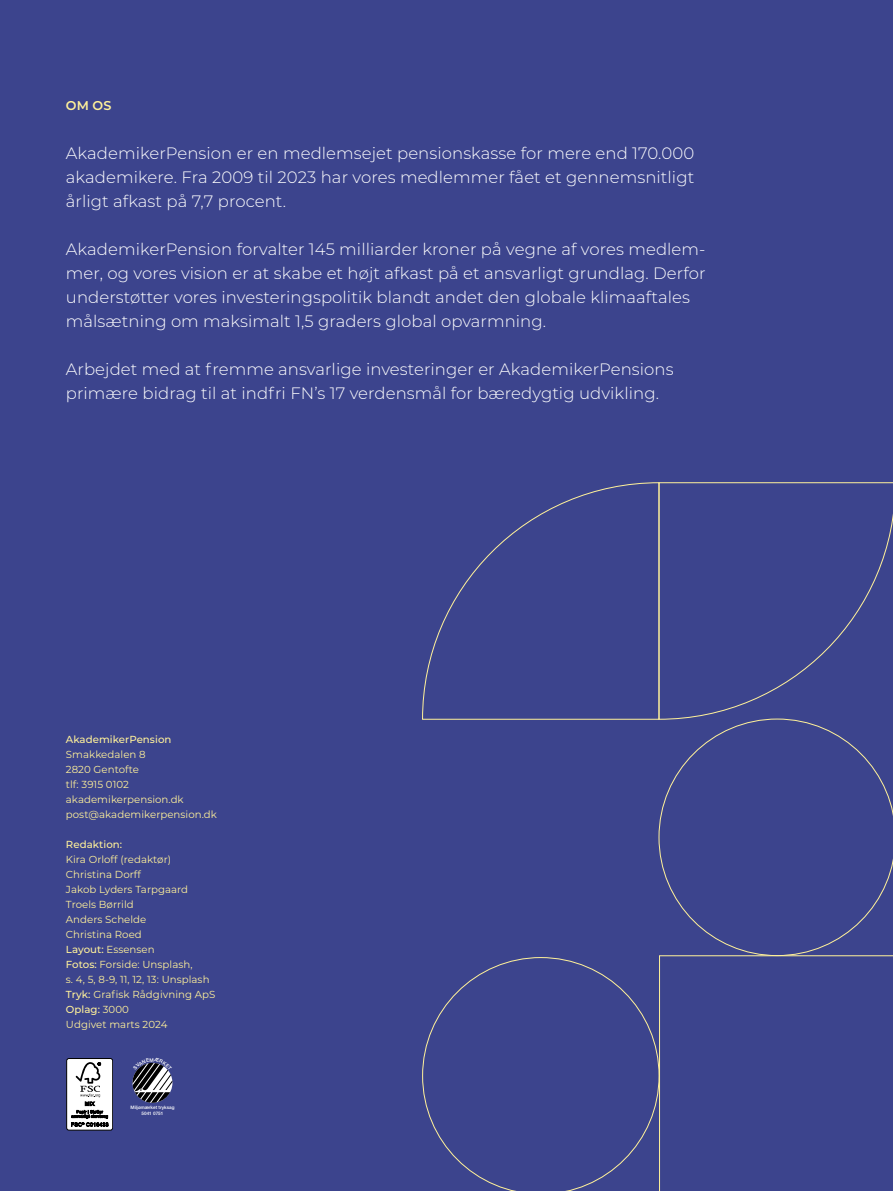
<style>
.page{position:relative;width:893px;height:1191px;background:#3c448d}
.page>*{position:absolute;margin:0;border:0;box-sizing:border-box;transform-origin:0 0}
.Brød{font:300 16.5px/24px "Montserrat";letter-spacing:.005em;color:#fff}
.Brød-2{font:600 12.75px "Montserrat";color:#fff19a}
.Brød-3{font:10.2px "Montserrat";letter-spacing:.005em;color:#fff19a}
.Brød-4{font:500 10.2px "Montserrat";letter-spacing:.005em;color:#fff19a}
.t1{font:500 4.65px/5.6px "Helvetica Neue LT Std";color:#fff;text-align:center}
.s1{font-weight:500}
.s2{font-weight:400}
</style>
<div class="page">
<div style="left:67px;top:1058px;width:46px;height:72px;background:#fff;border-radius:2px"></div>
<div style="left:66px;top:1058px;width:47px;height:72px;border:1px solid #000;border-radius:2px"></div>
<svg style="left:71px;top:1062px;width:37px;height:64px"></svg>
<svg style="left:422px;top:482px;width:236px;height:238px"></svg>
<svg style="left:658px;top:482px;width:235px;height:236px"></svg>
<svg style="left:658px;top:718px;width:235px;height:237px"></svg>
<svg style="left:422px;top:957px;width:237px;height:234px"></svg>
<svg style="left:659px;top:955px;width:234px;height:236px"></svg>
<svg style="left:133px;top:1062px;width:39px;height:40px"></svg>
<p class="Brød-2" style="left:66px;top:97px;width:47px">OM OS</p>
<p class="Brød" style="left:66px;top:141px;width:630px;text-align:justify">AkademikerPension er en medlemsejet pensionskasse for mere end 170.000 akademikere. Fra 2009 til 2023 har vores medlemmer fået et gennemsnitligt årligt afkast på 7,7 procent.</p>
<p class="Brød" style="left:66px;top:237px;width:641px">AkademikerPension forvalter 145 milliarder kroner på vegne af vores medlem&shy;mer, og vores vision er at skabe et højt afkast på et ansvarligt grundlag. Derfor understøtter vores investeringspolitik blandt andet den globale klimaaftales målsætning om maksimalt 1,5 graders global opvarmning.</p>
<p class="Brød" style="left:66px;top:357px;width:609px">Arbejdet med at fremme ansvarlige investeringer er AkademikerPensions primære bidrag til at indfri FN’s 17 verdensmål for bæredygtig udvikling.</p>
<p class="Brød-4" style="left:66px;top:732px;width:107px">AkademikerPension</p>
<p class="Brød-3" style="left:66px;top:747px;width:81px">Smakkedalen 8</p>
<p class="Brød-3" style="left:66px;top:762px;width:74px">2820 Gentofte</p>
<p class="Brød-3" style="left:66px;top:777px;width:65px">tlf: 3915 0102</p>
<p class="Brød-3" style="left:66px;top:792px;width:119px">akademikerpension.dk</p>
<p class="Brød-3" style="left:66px;top:807px;width:153px">post@akademikerpension.dk</p>
<p class="Brød-4" style="left:66px;top:837px;width:58px">Redaktion:</p>
<p class="Brød-3" style="left:66px;top:852px;width:107px">Kira Orloff (redaktør)</p>
<p class="Brød-3" style="left:66px;top:867px;width:77px">Christina Dorff</p>
<p class="Brød-3" style="left:66px;top:882px;width:124px">Jakob Lyders Tarpgaard</p>
<p class="Brød-3" style="left:66px;top:897px;width:69px">Troels Børrild</p>
<p class="Brød-3" style="left:66px;top:912px;width:82px">Anders Schelde</p>
<p class="Brød-3" style="left:66px;top:927px;width:77px">Christina Roed</p>
<p class="Brød-3" style="left:66px;top:942px;width:90px"><span class="s1">Layout:</span> Essensen</p>
<p class="Brød-3" style="left:66px;top:957px;width:128px"><span class="s1">Fotos:</span> Forside: Unsplash,</p>
<p class="Brød-3" style="left:66px;top:972px;width:145px">s. 4, 5, 8-9, 11, 12, 13: Unsplash</p>
<p class="Brød-3" style="left:66px;top:987px;width:151px"><span class="s1">Tryk:</span> Grafisk Rådgivning ApS</p>
<p class="Brød-4" style="left:66px;top:1002px;width:65px">Oplag: <span class="s2">3000</span></p>
<p class="Brød-3" style="left:66px;top:1017px;width:103px">Udgivet marts 2024</p>
<p class="t1" style="left:131px;top:1104px;width:45px">Miljømærket tryksag<br>5041 0751</p>
</div>
